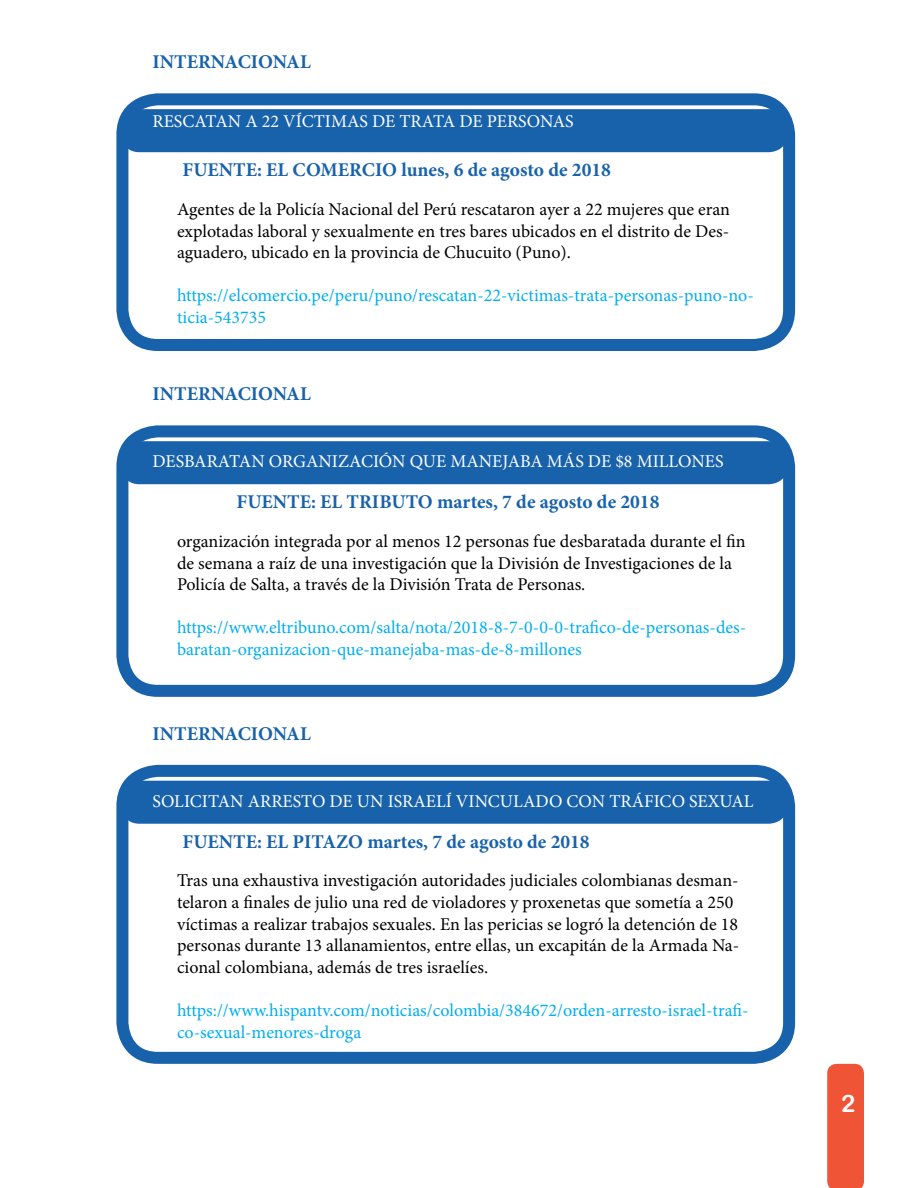
<style>
.page{position:relative;width:918px;height:1188px;background:#fff}
.page>*{position:absolute;margin:0;border:0;box-sizing:border-box;transform-origin:0 0}
.t1{font:24px "Arial Rounded MT Bold";color:#fff}
.t2{font:700 19.5px "Minion Pro";color:#1862ac}
.t3{font:18px/21.6px "Minion Pro";color:#000}
.t4{font:18px/21.6px "Minion Pro";color:#00aeef}
.t5{font:18px "Minion Pro";color:#fff}
</style>
<div class="page">
<div style="left:827px;top:1064px;width:37px;height:124px;background:#f05437"></div>
<div style="left:116px;top:93px;width:679px;height:258px;border:12px solid #1862ac;border-radius:35px"></div>
<div style="left:116px;top:425px;width:679px;height:272px;border:12px solid #1862ac;border-radius:35px"></div>
<div style="left:116px;top:765px;width:679px;height:299px;border:12px solid #1862ac;border-radius:35px"></div>
<div style="left:121px;top:109px;width:666px;height:43px;background:#1862ac;border-radius:18px"></div>
<div style="left:121px;top:441px;width:666px;height:43px;background:#1862ac;border-radius:18px"></div>
<div style="left:121px;top:781px;width:666px;height:43px;background:#1862ac;border-radius:18px"></div>
<p class="t2" style="left:153px;top:48px;width:160px">INTERNACIONAL</p>
<p class="t5" style="left:153px;top:109px;width:423px">RESCATAN A 22 VÍCTIMAS DE TRATA DE PERSONAS</p>
<p class="t2" style="left:183px;top:156px;width:430px">FUENTE: EL COMERCIO lunes, 6 de agosto de 2018</p>
<p class="t3" style="left:177px;top:198px;width:555px;text-align:justify">Agentes de la Policía Nacional del Perú rescataron ayer a 22 mujeres que eran explotadas laboral y sexualmente en tres bares ubicados en el distrito de Des&shy;aguadero, ubicado en la provincia de Chucuito (Puno).</p>
<p class="t4" style="left:177px;top:285px;width:578px">https://elcomercio.pe/peru/puno/rescatan-22-victimas-trata-personas-puno-no&shy;ticia-543735</p>
<p class="t2" style="left:153px;top:380px;width:160px">INTERNACIONAL</p>
<p class="t5" style="left:153px;top:450px;width:573px">DESBARATAN ORGANIZACIÓN QUE MANEJABA MÁS DE $8 MILLONES</p>
<p class="t2" style="left:237px;top:488px;width:424px">FUENTE: EL TRIBUTO martes, 7 de agosto de 2018</p>
<p class="t3" style="left:177px;top:530px;width:570px">organización integrada por al menos 12 personas fue desbaratada durante el fin de semana a raíz de una investigación que la División de Investigaciones de la<br>Policía de Salta, a través de la División Trata de Personas.</p>
<p class="t4" style="left:177px;top:617px;width:571px">https://www.eltribuno.com/salta/nota/2018-8-7-0-0-0-trafico-de-personas-des&shy;baratan-organizacion-que-manejaba-mas-de-8-millones</p>
<p class="t2" style="left:153px;top:720px;width:160px">INTERNACIONAL</p>
<p class="t5" style="left:153px;top:789px;width:603px">SOLICITAN ARRESTO DE UN ISRAELÍ VINCULADO CON TRÁFICO SEXUAL</p>
<p class="t2" style="left:183px;top:828px;width:409px">FUENTE: EL PITAZO martes, 7 de agosto de 2018</p>
<p class="t3" style="left:177px;top:870px;width:564px">Tras una exhaustiva investigación autoridades judiciales colombianas desman&shy;telaron a finales de julio una red de violadores y proxenetas que sometía a 250 víctimas a realizar trabajos sexuales. En las pericias se logró la detención de 18 personas durante 13 allanamientos, entre ellas, un excapitán de la Armada Na&shy;cional colombiana, además de tres israelíes.</p>
<p class="t4" style="left:177px;top:1000px;width:573px">https://www.hispantv.com/noticias/colombia/384672/orden-arresto-israel-trafi&shy;co-sexual-menores-droga</p>
<h1 class="t1" style="left:841px;top:1089px;width:16px">2</h1>
</div>
